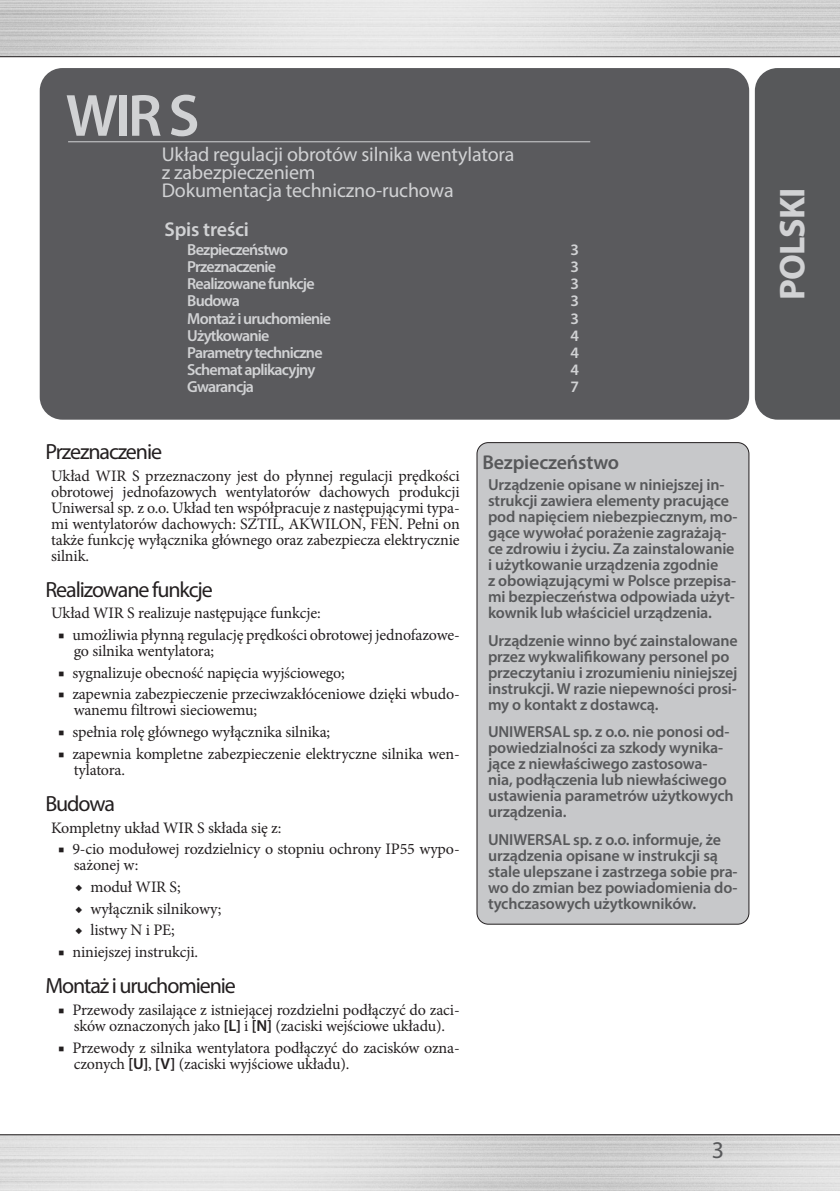
<style>
.page{position:relative;width:840px;height:1191px;background:#fff}
.page>*{position:absolute;margin:0;border:0;box-sizing:border-box;transform-origin:0 0}
.Uwaga_-_treść{font:600 60px "Myriad Pro";color:#d1d2d4}
.t1{font:700 36px "Myriad Pro";letter-spacing:-.025em;color:#d1d2d4}
.t2{font:24px "Myriad Pro";color:#57585a}
.Nagłówek{font:22px "Myriad Pro";letter-spacing:-.05em;color:#231f20}
.Uwaga_-_treść-2{font:20px/18px "Myriad Pro";letter-spacing:-.01em;color:#d1d2d4}
.Uwaga_-_tytuł{font:600 20px "Myriad Pro";letter-spacing:-.01em;color:#57585a}
.Uwaga_-_tytuł-2{font:600 20px "Myriad Pro";letter-spacing:-.01em;color:#d1d2d4}
.Uwaga_-_treść-3{font:600 16px/16px "Myriad Pro";letter-spacing:-.01em;color:#57585a}
.Normalny_-_podpunkty{font:16px/16px "Minion Pro";letter-spacing:-.01em;color:#231f20}
.Normalny{font:16px/16px "Minion Pro";letter-spacing:-.01em;color:#231f20;text-align:justify}
.Spis_treści{font:600 16px "Myriad Pro";letter-spacing:-.05em;color:#d1d2d4}
.s1{font-family:"Myriad Pro";font-weight:600}
</style>
<div class="page">
<div style="left:754px;top:68px;width:85px;height:352px;background:#57585a"></div>
<hr style="left:0;top:56px;width:839px;height:1px;background:#231f20">
<hr style="left:0;top:1134px;width:839px;height:1px;background:#231f20">
<div style="left:476px;top:442px;width:272px;height:482px;background:#c7c8ca;border-radius:11px"></div>
<div style="left:476px;top:442px;width:272px;height:482px;border:1px solid #231f20;border-radius:11px"></div>
<div style="left:40px;top:68px;width:708px;height:352px;background:#5a5a5d;border-radius:23px"></div>
<hr style="left:68px;top:141px;width:522px;height:1px;background:#d1d2d4">
<p class="Uwaga_-_treść" style="left:66px;top:77px;width:135px">WIR S</p>
<p class="Uwaga_-_treść-2" style="left:162px;top:145px;width:354px">Układ regulacji obrotów silnika wentylatora z zabezpieczeniem</p>
<p class="Uwaga_-_treść-2" style="left:162px;top:181px;width:293px">Dokumentacja techniczno-ruchowa</p>
<p class="Uwaga_-_tytuł-2" style="left:164px;top:217px;width:86px">Spis treści</p>
<p class="Spis_treści" style="left:187px;top:239px;width:102px">Bezpieczeństwo</p>
<p class="Spis_treści" style="left:570px;top:239px;width:10px">3</p>
<p class="Spis_treści" style="left:187px;top:257px;width:90px">Przeznaczenie</p>
<p class="Spis_treści" style="left:570px;top:257px;width:10px">3</p>
<p class="Spis_treści" style="left:187px;top:274px;width:129px">Realizowane funkcje</p>
<p class="Spis_treści" style="left:570px;top:274px;width:10px">3</p>
<p class="Spis_treści" style="left:187px;top:291px;width:54px">Budowa</p>
<p class="Spis_treści" style="left:570px;top:291px;width:10px">3</p>
<p class="Spis_treści" style="left:187px;top:308px;width:145px">Montaż i uruchomienie</p>
<p class="Spis_treści" style="left:570px;top:308px;width:10px">3</p>
<p class="Spis_treści" style="left:187px;top:325px;width:84px">Użytkowanie</p>
<p class="Spis_treści" style="left:570px;top:325px;width:10px">4</p>
<p class="Spis_treści" style="left:187px;top:342px;width:137px">Parametry techniczne</p>
<p class="Spis_treści" style="left:570px;top:342px;width:10px">4</p>
<p class="Spis_treści" style="left:187px;top:359px;width:129px">Schemat aplikacyjny</p>
<p class="Spis_treści" style="left:570px;top:359px;width:10px">4</p>
<p class="Spis_treści" style="left:187px;top:376px;width:68px">Gwarancja</p>
<p class="Spis_treści" style="left:570px;top:376px;width:10px">7</p>
<p class="Nagłówek" style="left:45px;top:438px;width:118px">Przeznaczenie</p>
<p class="Normalny" style="left:51px;top:467px;width:410px">Układ WIR S przeznaczony jest do płynnej regulacji prędkości obrotowej jednofazowych wentylatorów dachowych produkcji Uniwersal sp. z o.o. Układ ten współpracuje z następującymi typa&shy;mi wentylatorów dachowych: SZTIL, AKWILON, FEN. Pełni on także funkcję wyłącznika głównego oraz zabezpiecza elektrycznie silnik.</p>
<p class="Nagłówek" style="left:45px;top:576px;width:169px">Realizowane funkcje</p>
<p class="Normalny" style="left:51px;top:605px;width:271px">Układ WIR S realizuje następujące funkcje:</p>
<p class="Normalny_-_podpunkty" style="left:74px;top:627px;width:387px;text-indent:-16px">■ umożliwia płynną regulację prędkości obrotowej jednofazowe&shy;go silnika wentylatora;</p>
<p class="Normalny_-_podpunkty" style="left:58px;top:665px;width:288px">■ sygnalizuje obecność napięcia wyjściowego;</p>
<p class="Normalny_-_podpunkty" style="left:74px;top:686px;width:387px;text-indent:-16px">■ zapewnia zabezpieczenie przeciwzakłóceniowe dzięki wbudo&shy;wanemu filtrowi sieciowemu;</p>
<p class="Normalny_-_podpunkty" style="left:58px;top:724px;width:273px">■ spełnia rolę głównego wyłącznika silnika;</p>
<p class="Normalny_-_podpunkty" style="left:74px;top:746px;width:387px;text-indent:-16px">■ zapewnia kompletne zabezpieczenie elektryczne silnika wen&shy;tylatora.</p>
<p class="Nagłówek" style="left:45px;top:790px;width:71px">Budowa</p>
<p class="Normalny" style="left:51px;top:819px;width:232px">Kompletny układ WIR S składa się z:</p>
<p class="Normalny_-_podpunkty" style="left:74px;top:841px;width:387px;text-indent:-16px">■ 9-cio modułowej rozdzielnicy o stopniu ochrony IP55 wypo&shy;sażonej w:</p>
<p class="Normalny_-_podpunkty" style="left:75px;top:879px;width:107px">◆ moduł WIR S;</p>
<p class="Normalny_-_podpunkty" style="left:75px;top:900px;width:147px">◆ wyłącznik silnikowy;</p>
<p class="Normalny_-_podpunkty" style="left:75px;top:922px;width:101px">◆ listwy N i PE;</p>
<p class="Normalny_-_podpunkty" style="left:58px;top:944px;width:141px">■ niniejszej instrukcji.</p>
<p class="Nagłówek" style="left:45px;top:972px;width:192px">Montaż i uruchomienie</p>
<p class="Normalny_-_podpunkty" style="left:58px;top:1002px;width:403px;text-align:center">■ Przewody zasilające z istniejącej rozdzielni podłączyć do zaci&shy;sków oznaczonych jako <span class="s1">[L]</span> i <span class="s1">[N]</span> (zaciski wejściowe układu).</p>
<p class="Normalny_-_podpunkty" style="left:74px;top:1039px;width:387px;text-indent:-16px">■ Przewody z silnika wentylatora podłączyć do zacisków ozna&shy;czonych <span class="s1">[U]</span>, <span class="s1">[V]</span> (zaciski wyjściowe układu).</p>
<p class="Uwaga_-_tytuł" style="left:482px;top:449px;width:138px">Bezpieczeństwo</p>
<p class="Uwaga_-_treść-3" style="left:488px;top:476px;width:251px">Urządzenie opisane w niniejszej in&shy;strukcji zawiera elementy pracujące pod napięciem niebezpiecznym, mo&shy;gące wywołać porażenie zagrażają&shy;ce zdrowiu i życiu. Za zainstalowanie i użytkowanie urządzenia zgodnie<br>z obowiązującymi w Polsce przepisa&shy;mi bezpieczeństwa odpowiada użyt&shy;kownik lub właściciel urządzenia.</p>
<p class="Uwaga_-_treść-3" style="left:488px;top:632px;width:251px">Urządzenie winno być zainstalowane przez wykwalifikowany personel po przeczytaniu i zrozumieniu niniejszej instrukcji. W razie niepewności prosi&shy;my o kontakt z dostawcą.</p>
<p class="Uwaga_-_treść-3" style="left:488px;top:723px;width:247px">UNIWERSAL sp. z o.o. nie ponosi od&shy;powiedzialności za szkody wynika&shy;jące z niewłaściwego zastosowa&shy;nia, podłączenia lub niewłaściwego ustawienia parametrów użytkowych urządzenia.</p>
<p class="Uwaga_-_treść-3" style="left:488px;top:830px;width:251px">UNIWERSAL sp. z o.o. informuje, że urządzenia opisane w instrukcji są stale ulepszane i zastrzega sobie pra&shy;wo do zmian bez powiadomienia do&shy;tychczasowych użytkowników.</p>
<h3 class="t2" style="left:711px;top:1135px;width:14px">3</h3>
<h2 class="t1" style="left:768px;top:300px;width:114px;rotate:-90deg">POLSKI</h2>
</div>
